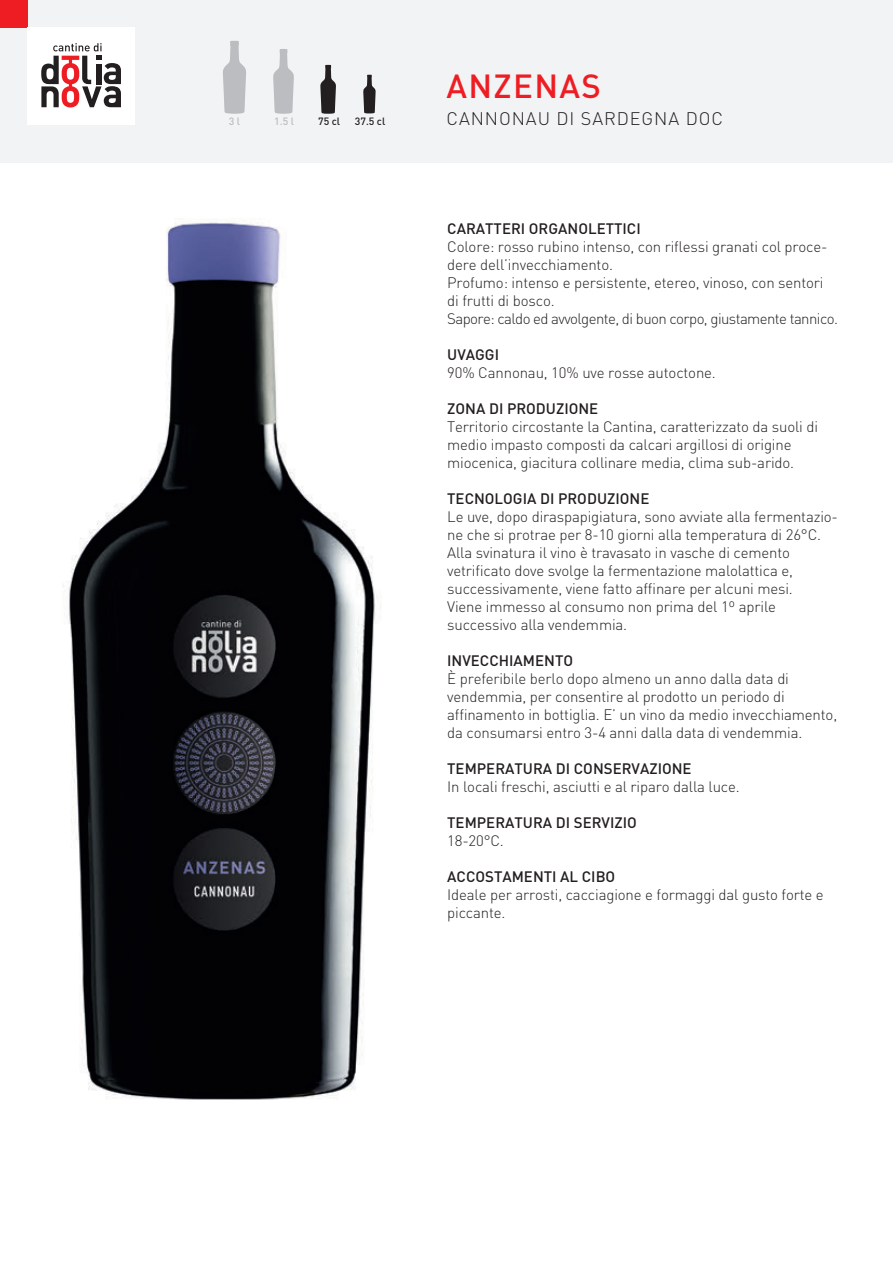
<style>
.page{position:relative;width:893px;height:1263px;background:#fff}
.page>*{position:absolute;margin:0;border:0;box-sizing:border-box;transform-origin:0 0}
.t1{font:500 33px "DIN Pro";letter-spacing:.04em;color:#ee1d23}
.t2{font:300 18px "DIN Pro";letter-spacing:.05em;color:#231f20}
.t3{font:300 15px/18px "DIN Pro";letter-spacing:-.01em;color:#231f20}
.t4{font:500 15px "DIN Pro";color:#231f20}
.t5{font:500 10.5px "DIN Pro";color:#231f20}
.t6{font:500 10.5px "DIN Pro";color:#bcbdc0}
</style>
<div class="page">
<img style="left:0;top:162px;width:557px;height:938px">
<div style="left:0;top:0;width:893px;height:162px;background:#f2f3f4"></div>
<div style="left:0;top:0;width:27px;height:27px;background:#ee1d23"></div>
<div style="left:27px;top:27px;width:108px;height:98px;background:#fff"></div>
<svg style="left:41px;top:43px;width:80px;height:64px"></svg>
<svg style="left:320px;top:65px;width:16px;height:49px"></svg>
<svg style="left:273px;top:49px;width:21px;height:65px"></svg>
<svg style="left:223px;top:41px;width:23px;height:73px"></svg>
<svg style="left:363px;top:75px;width:13px;height:39px"></svg>
<p class="t6" style="left:229px;top:114px;width:13px">3 l</p>
<p class="t6" style="left:274px;top:114px;width:21px">1,5 l</p>
<p class="t5" style="left:318px;top:114px;width:24px">75 cl</p>
<p class="t5" style="left:355px;top:114px;width:32px">37,5 cl</p>
<h1 class="t1" style="left:446px;top:64px;width:156px">ANZENAS</h1>
<p class="t2" style="left:446px;top:106px;width:278px">CANNONAU DI SARDEGNA DOC</p>
<p class="t4" style="left:447px;top:218px;width:195px">CARATTERI ORGANOLETTICI</p>
<p class="t3" style="left:447px;top:237px;width:392px">Colore: rosso rubino intenso, con riflessi granati col proce&shy;dere dell’invecchiamento.<br>Profumo: intenso e persistente, etereo, vinoso, con sentori di frutti di bosco.<br>Sapore: caldo ed avvolgente, di buon corpo, giustamente tannico.</p>
<p class="t4" style="left:447px;top:344px;width:53px">UVAGGI</p>
<p class="t3" style="left:447px;top:363px;width:270px">90% Cannonau, 10% uve rosse autoctone.</p>
<p class="t4" style="left:447px;top:398px;width:153px">ZONA DI PRODUZIONE</p>
<p class="t3" style="left:447px;top:417px;width:372px">Territorio circostante la Cantina, caratterizzato da suoli di medio impasto composti da calcari argillosi di origine miocenica, giacitura collinare media, clima sub-arido.</p>
<p class="t4" style="left:447px;top:488px;width:204px">TECNOLOGIA DI PRODUZIONE</p>
<p class="t3" style="left:447px;top:507px;width:392px">Le uve, dopo diraspapigiatura, sono avviate alla fermentazio&shy;ne che si protrae per 8-10 giorni alla temperatura di 26°C.<br>Alla svinatura il vino è travasato in vasche di cemento vetrificato dove svolge la fermentazione malolattica e, successivamente, viene fatto affinare per alcuni mesi.<br>Viene immesso al consumo non prima del 1º aprile successivo alla vendemmia.</p>
<p class="t4" style="left:447px;top:650px;width:127px">INVECCHIAMENTO</p>
<p class="t3" style="left:447px;top:669px;width:391px">È preferibile berlo dopo almeno un anno dalla data di vendemmia, per consentire al prodotto un periodo di affinamento in bottiglia. E’ un vino da medio invecchiamento, da consumarsi entro 3-4 anni dalla data di vendemmia.</p>
<p class="t4" style="left:447px;top:758px;width:246px">TEMPERATURA DI CONSERVAZIONE</p>
<p class="t3" style="left:447px;top:777px;width:294px">In locali freschi, asciutti e al riparo dalla luce.</p>
<p class="t4" style="left:447px;top:812px;width:191px">TEMPERATURA DI SERVIZIO</p>
<p class="t3" style="left:447px;top:831px;width:58px">18-20°C.</p>
<p class="t4" style="left:447px;top:866px;width:170px">ACCOSTAMENTI AL CIBO</p>
<p class="t3" style="left:447px;top:885px;width:378px">Ideale per arrosti, cacciagione e formaggi dal gusto forte e piccante.</p>
</div>
